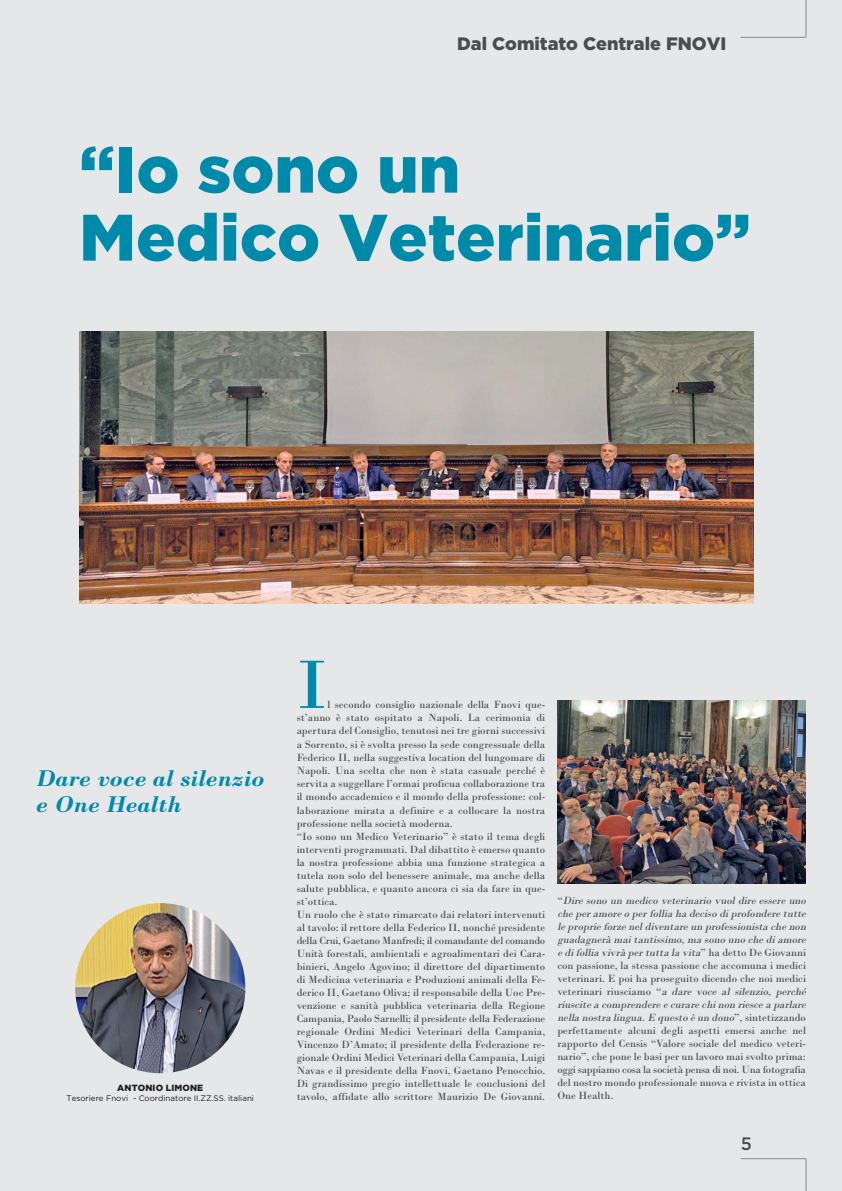
<style>
.page{position:relative;width:842px;height:1191px;background:#e6e7e8}
.page>*{position:absolute;margin:0;border:0;box-sizing:border-box;transform-origin:0 0}
.t1{font:72px "Bodoni";color:#008aaa}
.t2{font:900 65.6px/68px "Gotham";color:#008aaa}
.t3{font:italic 700 24px/26px "Bodoni";color:#008aaa}
.t4{font:900 18px "Gotham";color:#4c4c4e}
.t5{font:500 18px "Gotham";color:#4c4c4e}
.t6{font:11px/13.1px "Bodoni";color:#4c4c4e}
.t7{font:900 9px "Gotham";letter-spacing:.015em;color:#231f20}
.t8{font:8px "Gotham";color:#231f20}
.s1{font-style:italic}
</style>
<div class="page">
<svg style="left:740px;top:1158px;width:67px;height:33px"></svg>
<svg style="left:740px;top:0;width:67px;height:38px"></svg>
<img style="left:79px;top:331px;width:674px;height:272px">
<img style="left:75px;top:903px;width:170px;height:170px;border-radius:50%">
<img style="left:558px;top:700px;width:248px;height:184px">
<h3 class="t4" style="left:457px;top:37px;width:271px">Dal Comitato Centrale FNOVI</h3>
<h2 class="t2" style="left:79px;top:140px;width:673px">“Io sono un<br>Medico Veterinario”</h2>
<h3 class="t3" style="left:36px;top:768px;width:230px">Dare voce al silenzio e One Health</h3>
<p class="t7" style="left:117px;top:1084px;width:87px">ANTONIO LIMONE</p>
<p class="t8" style="left:67px;top:1095px;width:189px">Tesoriere Fnovi - Coordinatore II.ZZ.SS. italiani</p>
<h1 class="t1" style="left:297px;top:660px;width:32px">I</h1>
<p class="t6" style="left:297px;top:699px;width:250px;text-indent:31px">l secondo consiglio nazionale della Fnovi que&shy;st’anno è stato ospitato a Napoli. La cerimonia di apertura del Consiglio, tenutosi nei tre giorni successivi a Sorrento, si è svolta presso la sede congressuale della Federico II, nella suggestiva location del lungomare di Napoli. Una scelta che non è stata casuale perché è servita a suggellare l’ormai proficua collaborazione tra il mondo accademico e il mondo della professione: col&shy;laborazione mirata a definire e a collocare la nostra professione nella società moderna.<br>“Io sono un Medico Veterinario” è stato il tema degli interventi programmati. Dal dibattito è emerso quanto la nostra professione abbia una funzione strategica a tutela non solo del benessere animale, ma anche della salute pubblica, e quanto ancora ci sia da fare in que&shy;st’ottica.<br>Un ruolo che è stato rimarcato dai relatori intervenuti al tavolo: il rettore della Federico II, nonché presidente della Crui, Gaetano Manfredi; il comandante del comando Unità forestali, ambientali e agroalimentari dei Cara&shy;binieri, Angelo Agovino; il direttore del dipartimento di Medicina veterinaria e Produzioni animali della Fe&shy;derico II, Gaetano Oliva; il responsabile della Uoc Pre&shy;venzione e sanità pubblica veterinaria della Regione Campania, Paolo Sarnelli; il presidente della Federazione regionale Ordini Medici Veterinari della Campania, Vincenzo D’Amato; il presidente della Federazione re&shy;gionale Ordini Medici Veterinari della Campania, Luigi Navas e il presidente della Fnovi, Gaetano Penocchio.<br>Di grandissimo pregio intellettuale le conclusioni del tavolo, affidate allo scrittore Maurizio De Giovanni.</p>
<p class="t6" style="left:557px;top:895px;width:252px">“ <span class="s1">Dire sono un medico veterinario vuol dire essere uno che per amore o per follia ha deciso diprofondere tutte le proprie forze neldiventare un professionista che non guadagnerà maitantissimo,ma sono uno che diamore e difollia vivrà per tutta la vita</span>” h a d e t t o D e G i ov a n n i con passione, la stessa passione che accomuna i medici veterinari. E poi ha proseguito dicendo che noi medici ve t e r i n a r i r i u s c i a m o “ <span class="s1">a dare voce al silenzio, perché riuscite a comprendere e curare chinon riesce a parlare nella nostra lingua.E questo è un dono</span>” , s i n t e t i z z a n d o perfettamente alcuni degli aspetti emersi anche nel rapporto del Censis “Valore sociale del medico veteri&shy;nario”, che pone le basi per un lavoro mai svolto prima: oggi sappiamo cosa la società pensa di noi. Una fotografia del nostro mondo professionale nuova e rivista in ottica One Health.</p>
<h3 class="t5" style="left:741px;top:1136px;width:13px">5</h3>
</div>
